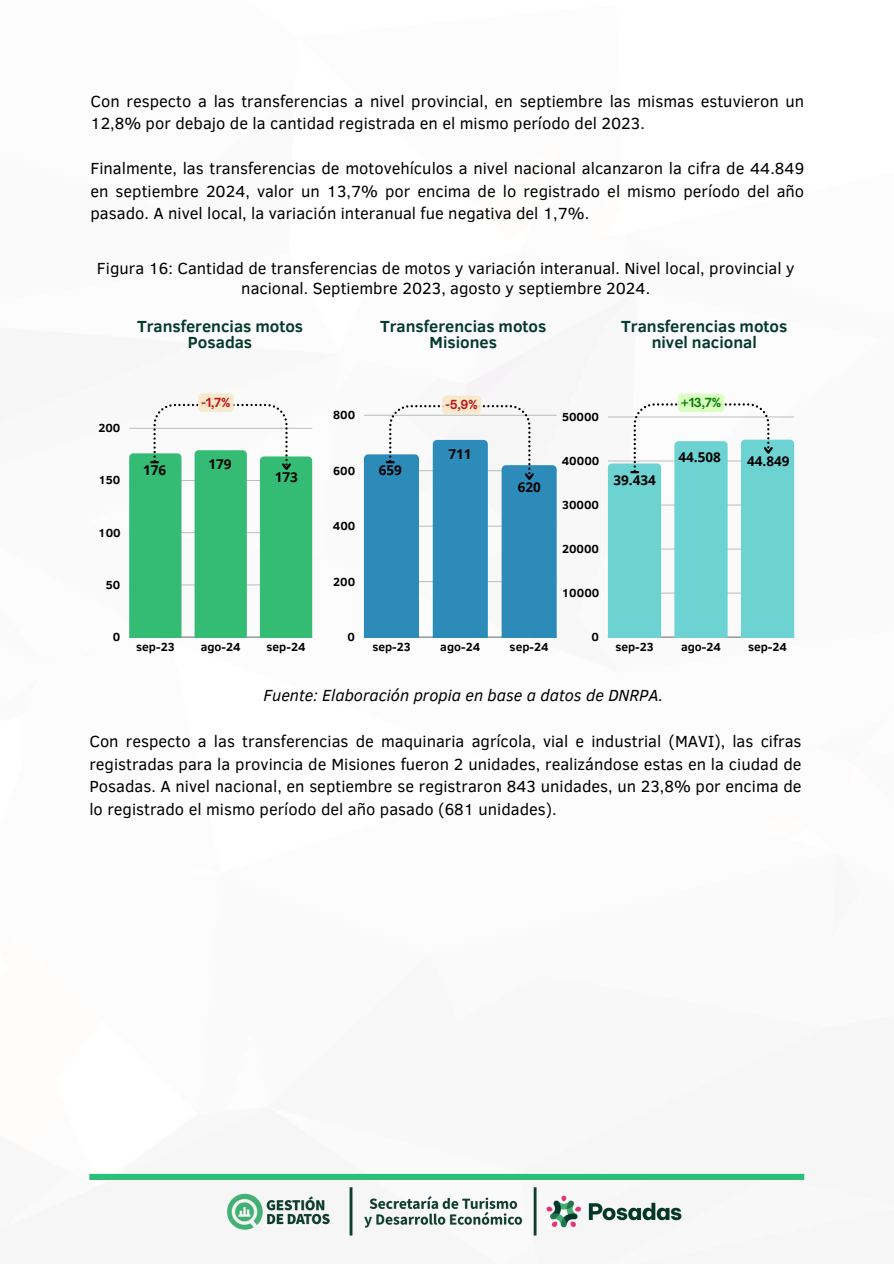
<style>
.page{position:relative;width:894px;height:1264px;background:#fff}
.page>*{position:absolute;margin:0;border:0;box-sizing:border-box;transform-origin:0 0}
.t1{font:16.5px/22.5px "Clear Sans";color:#000;text-align:justify}
.t2{font:700 16.5px/16.8px "Clear Sans";color:#063a2c;text-align:center}
.t3{font:italic 16.5px "Clear Sans";color:#000}
.t4{font:700 13.5px "Open Sans";color:#000}
.t5{font:700 12px "Clear Sans";color:#000}
.t6{font:700 12px "Open Sauce One";color:#bf1515}
.t7{font:700 12px "Open Sauce One";color:#008000}
</style>
<div class="page">
<hr style="left:129px;top:637px;width:183px;height:1px;background:#000;opacity:.6">
<hr style="left:364px;top:637px;width:192px;height:1px;background:#000;opacity:.6">
<hr style="left:607px;top:637px;width:187px;height:1px;background:#000;opacity:.6">
<svg style="left:607px;top:403px;width:187px;height:234px"></svg>
<div style="left:89px;top:1173px;width:715px;height:6px;background:#2bc078"></div>
<img style="left:226px;top:1187px;width:311px;height:49px">
<img style="left:546px;top:1195px;width:136px;height:33px">
<div style="left:677px;top:393px;width:47px;height:19px;background:#d8ffbd;border-radius:4px"></div>
<svg style="left:129px;top:393px;width:183px;height:244px"></svg>
<svg style="left:364px;top:395px;width:192px;height:242px"></svg>
<p class="t1" style="left:90px;top:89px;width:715px">Con respecto a las transferencias a nivel provincial, en septiembre las mismas estuvieron un<br>12,8% por debajo de la cantidad registrada en el mismo período del 2023.</p>
<h3 class="t1" style="left:90px;top:156px;width:715px">Finalmente, las transferencias de motovehículos a nivel nacional alcanzaron la cifra de 44.849 en septiembre 2024, valor un 13,7% por encima de lo registrado el mismo período del año pasado. A nivel local, la variación interanual fue negativa del 1,7%.</h3>
<h2 class="t1" style="left:97px;top:257px;width:698px;line-height:20.2px;text-align:center">Figura 16: Cantidad de transferencias de motos y variación interanual. Nivel local, provincial y nacional. Septiembre 2023, agosto y septiembre 2024.</h2>
<h2 class="t2" style="left:137px;top:316px;width:168px">Transferencias motos<br>Posadas</h2>
<h1 class="t2" style="left:380px;top:316px;width:168px">Transferencias motos<br>Misiones</h1>
<h1 class="t2" style="left:621px;top:316px;width:168px">Transferencias motos nivel nacional</h1>
<p class="t5" style="left:98px;top:419px;width:24px">200</p>
<p class="t5" style="left:98px;top:471px;width:24px">150</p>
<p class="t5" style="left:98px;top:523px;width:24px">100</p>
<p class="t5" style="left:106px;top:576px;width:16px">50</p>
<p class="t5" style="left:113px;top:628px;width:9px">0</p>
<h1 class="t4" style="left:143px;top:461px;width:25px">176</h1>
<p class="t6" style="left:201px;top:395px;width:30px">-1,7%</p>
<p class="t6" style="left:445px;top:397px;width:34px">-5,9%</p>
<h2 class="t7" style="left:681px;top:395px;width:41px">+13,7%</h2>
<p class="t5" style="left:333px;top:406px;width:24px">800</p>
<p class="t5" style="left:562px;top:408px;width:39px">50000</p>
<p class="t4" style="left:208px;top:454px;width:25px">179</p>
<h3 class="t4" style="left:275px;top:468px;width:25px">173</h3>
<p class="t5" style="left:333px;top:462px;width:24px">600</p>
<p class="t5" style="left:333px;top:517px;width:24px">400</p>
<p class="t5" style="left:333px;top:572px;width:24px">200</p>
<h3 class="t4" style="left:378px;top:461px;width:25px">659</h3>
<h3 class="t4" style="left:448px;top:444px;width:25px">711</h3>
<p class="t4" style="left:517px;top:478px;width:25px">620</p>
<p class="t5" style="left:561px;top:452px;width:39px">40000</p>
<p class="t5" style="left:562px;top:496px;width:39px">30000</p>
<p class="t5" style="left:562px;top:540px;width:39px">20000</p>
<p class="t5" style="left:561px;top:584px;width:39px">10000</p>
<h3 class="t4" style="left:613px;top:471px;width:44px">39.434</h3>
<h3 class="t4" style="left:678px;top:447px;width:44px">44.508</h3>
<h3 class="t4" style="left:746px;top:451px;width:44px">44.849</h3>
<p class="t5" style="left:136px;top:638px;width:40px">sep-23</p>
<p class="t5" style="left:201px;top:638px;width:41px">ago-24</p>
<p class="t5" style="left:266px;top:638px;width:40px">sep-24</p>
<p class="t5" style="left:347px;top:628px;width:9px">0</p>
<p class="t5" style="left:372px;top:638px;width:40px">sep-23</p>
<p class="t5" style="left:440px;top:638px;width:41px">ago-24</p>
<p class="t5" style="left:509px;top:638px;width:40px">sep-24</p>
<p class="t5" style="left:591px;top:628px;width:9px">0</p>
<p class="t5" style="left:615px;top:638px;width:40px">sep-23</p>
<p class="t5" style="left:680px;top:638px;width:41px">ago-24</p>
<p class="t5" style="left:747px;top:638px;width:40px">sep-24</p>
<h2 class="t3" style="left:263px;top:683px;width:401px">Fuente: Elaboración propia en base a datos de DNRPA.</h2>
<h3 class="t1" style="left:89px;top:729px;width:713px">Con respecto a las transferencias de maquinaria agrícola, vial e industrial (MAVI), las cifras registradas para la provincia de Misiones fueron 2 unidades, realizándose estas en la ciudad de Posadas. A nivel nacional, en septiembre se registraron 843 unidades, un 23,8% por encima de lo registrado el mismo período del año pasado (681 unidades).</h3>
</div>
